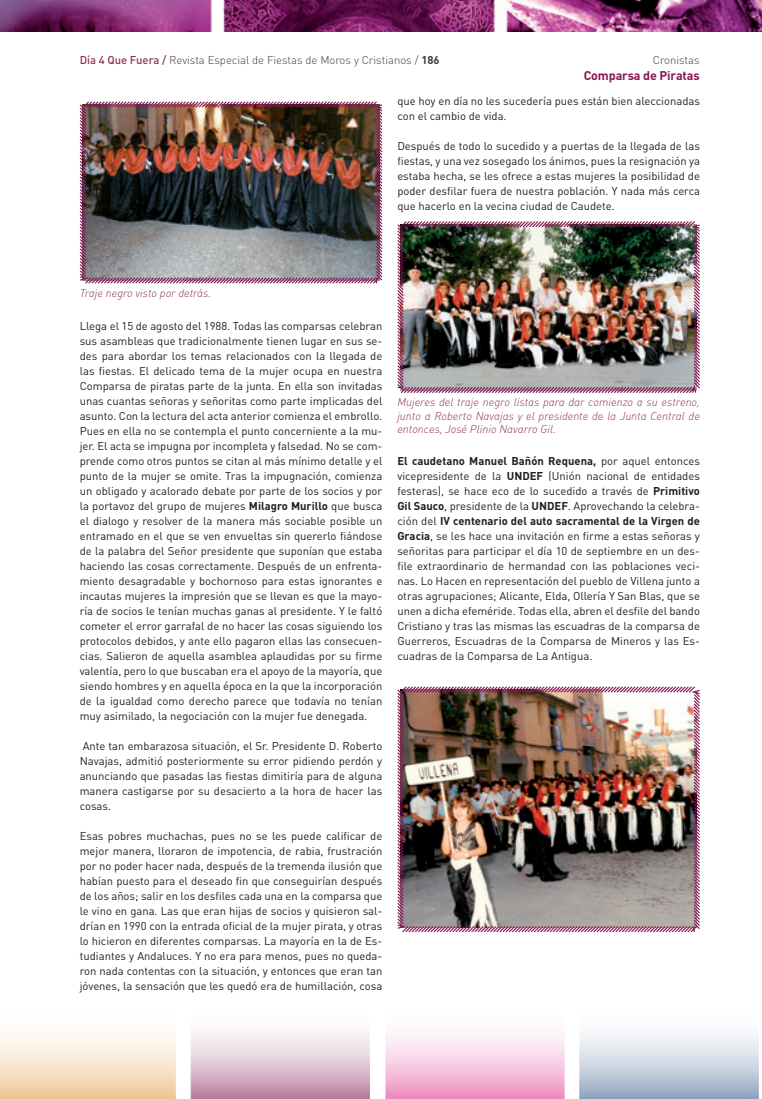
<style>
.page{position:relative;width:762px;height:1099px;background:#fff}
.page>*{position:absolute;margin:0;border:0;box-sizing:border-box;transform-origin:0 0}
.t1{font:700 12.5px "DIN";letter-spacing:-.01em;color:#861854}
.t2{font:11.25px/15px "DIN";color:#231f20;text-align:justify}
.t3{font:11.25px/13.5px "DIN Light Italic Alt";color:#8e315e;text-align:justify}
.t4{font:300 11.25px "DIN";color:#3e3e3f}
.s1{font-weight:500;color:#8e315e}
.s2{font-weight:700}
</style>
<div class="page">
<svg style="left:0;top:1034px;width:176px;height:64px;background:#f5e3cb"></svg>
<svg style="left:191px;top:1031px;width:179px;height:67px;background:#dec2d1"></svg>
<svg style="left:385px;top:1032px;width:179px;height:66px;background:#f6c8e1"></svg>
<svg style="left:579px;top:1034px;width:179px;height:64px;background:#c9d3e0"></svg>
<img style="left:0;top:0;width:762px;height:32px">
<img style="left:79px;top:101px;width:304px;height:183px">
<img style="left:397px;top:221px;width:303px;height:172px">
<img style="left:397px;top:686px;width:303px;height:247px">
<p class="t4" style="left:80px;top:53px;width:360px"><span class="s1">Día 4 Que Fuera /</span> Revista Especial de Fiestas de Moros y Cristianos / <span class="s2">186</span></p>
<p class="t4" style="left:653px;top:53px;width:48px">Cronistas</p>
<p class="t1" style="left:584px;top:67px;width:117px">Comparsa de Piratas</p>
<p class="t2" style="left:397px;top:93px;width:304px">que hoy en día no les sucedería pues están bien aleccionadas con el cambio de vida.</p>
<p class="t2" style="left:397px;top:138px;width:304px">Después de todo lo sucedido y a puertas de la llegada de las fiestas, y una vez sosegado los ánimos, pues la resignación ya estaba hecha, se les ofrece a estas mujeres la posibilidad de poder desfilar fuera de nuestra población. Y nada más cerca que hacerlo en la vecina ciudad de Caudete.</p>
<p class="t3" style="left:80px;top:286px;width:133px">Traje negro visto por detrás.</p>
<p class="t2" style="left:80px;top:318px;width:304px">Llega el 15 de agosto del 1988. Todas las comparsas celebran sus asambleas que tradicionalmente tienen lugar en sus se&shy;des para abordar los temas relacionados con la llegada de las fiestas. El delicado tema de la mujer ocupa en nuestra Comparsa de piratas parte de la junta. En ella son invitadas unas cuantas señoras y señoritas como parte implicadas del asunto. Con la lectura del acta anterior comienza el embrollo.<br>Pues en ella no se contempla el punto concerniente a la mu&shy;jer. El acta se impugna por incompleta y falsedad. No se com&shy;prende como otros puntos se citan al más mínimo detalle y el punto de la mujer se omite. Tras la impugnación, comienza un obligado y acalorado debate por parte de los socios y por la portavoz del grupo de mujeres <span class="s2">Milagro Murillo</span> que busca el dialogo y resolver de la manera más sociable posible un entramado en el que se ven envueltas sin quererlo fiándose de la palabra del Señor presidente que suponían que estaba haciendo las cosas correctamente. Después de un enfrenta&shy;miento desagradable y bochornoso para estas ignorantes e incautas mujeres la impresión que se llevan es que la mayo&shy;ría de socios le tenían muchas ganas al presidente. Y le faltó cometer el error garrafal de no hacer las cosas siguiendo los protocolos debidos, y ante ello pagaron ellas las consecuen&shy;cias. Salieron de aquella asamblea aplaudidas por su firme valentía, pero lo que buscaban era el apoyo de la mayoría, que siendo hombres y en aquella época en la que la incorporación de la igualdad como derecho parece que todavía no tenían muy asimilado, la negociación con la mujer fue denegada.</p>
<p class="t2" style="left:80px;top:738px;width:304px">Ante tan embarazosa situación, el Sr. Presidente D. Roberto Navajas, admitió posteriormente su error pidiendo perdón y anunciando que pasadas las fiestas dimitiría para de alguna manera castigarse por su desacierto a la hora de hacer las cosas.</p>
<p class="t2" style="left:80px;top:828px;width:304px">Esas pobres muchachas, pues no se les puede calificar de mejor manera, lloraron de impotencia, de rabia, frustración por no poder hacer nada, después de la tremenda ilusión que habían puesto para el deseado fin que conseguirían después de los años; salir en los desfiles cada una en la comparsa que le vino en gana. Las que eran hijas de socios y quisieron sal&shy;drían en 1990 con la entrada oficial de la mujer pirata, y otras lo hicieron en diferentes comparsas. La mayoría en la de Es&shy;tudiantes y Andaluces. Y no era para menos, pues no queda&shy;ron nada contentas con la situación, y entonces que eran tan jóvenes, la sensación que les quedó era de humillación, cosa</p>
<p class="t3" style="left:397px;top:395px;width:304px">Mujeres del traje negro listas para dar comienzo a su estreno, junto a Roberto Navajas y el presidente de la Junta Central de entonces, José Plinio Navarro Gil.</p>
<p class="t2" style="left:397px;top:453px;width:304px"><span class="s2">El caudetano Manuel Bañón Requena,</span> por aquel entonces vicepresidente de la <span class="s2">UNDEF</span> (Unión nacional de entidades festeras), se hace eco de lo sucedido a través de <span class="s2">Primitivo Gil Sauco</span>, presidente de la <span class="s2">UNDEF</span>. Aprovechando la celebra&shy;ción del <span class="s2">IV centenario del auto sacramental de la Virgen de Gracia</span>, se les hace una invitación en firme a estas señoras y señoritas para participar el día 10 de septiembre en un des&shy;file extraordinario de hermandad con las poblaciones veci&shy;nas. Lo Hacen en representación del pueblo de Villena junto a otras agrupaciones; Alicante, Elda, Ollería Y San Blas, que se unen a dicha efeméride. Todas ella, abren el desfile del bando Cristiano y tras las mismas las escuadras de la comparsa de Guerreros, Escuadras de la Comparsa de Mineros y las Es&shy;cuadras de la Comparsa de La Antigua.</p>
</div>
